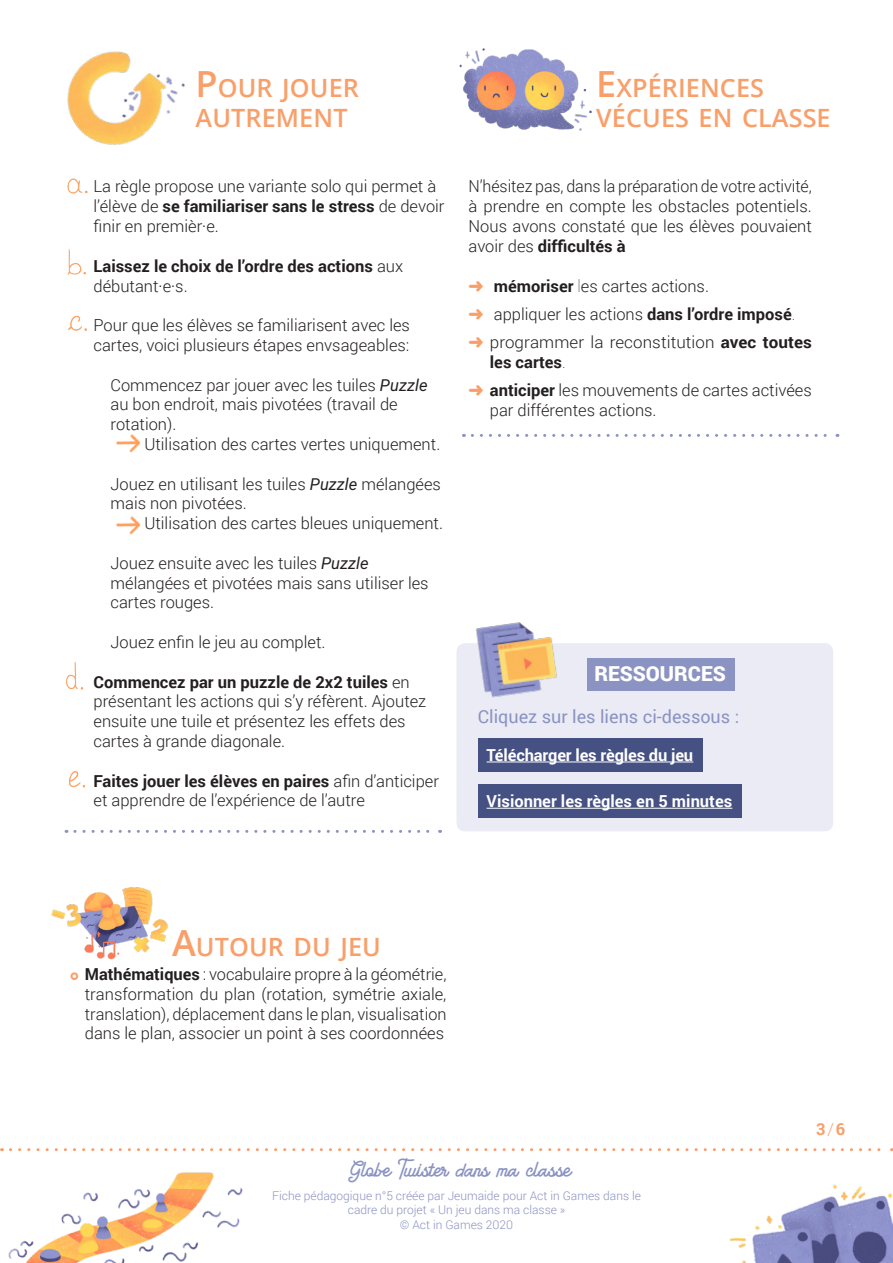
<style>
.page{position:relative;width:893px;height:1263px;background:#fff}
.page>*{position:absolute;margin:0;border:0;box-sizing:border-box;transform-origin:0 0}
.Titre{font:600 25.2px/30px "Open Sans";letter-spacing:.005em;color:#f89f6a}
.t1{font:24px "American Lemon";color:#8b93c3}
.t2{font:900 20.7px "Roboto";color:#fff}
.t3{font:18px "Roboto";color:#8b93c3}
.texte_courant{font:300 16.5px/19.8px "Roboto";color:#231f20}
.t4{font:700 16.5px "Roboto";color:#fff}
.t5{font:700 16.5px/19.8px "Roboto";color:#231f20}
.t6{font:700 16.5px "Roboto";color:#f89f6a}
.t7{font:300 12px/14.4px "Roboto";color:#8b93c3;text-align:center}
.s1{font-size:36px}
.s2{font-weight:700}
.s3{font-weight:300}
.s4{font-weight:400;font-style:italic}
.s5{color:#f89f6a}
.s6{font-weight:100}
</style>
<div class="page">
<img style="left:8px;top:1172px;width:235px;height:91px">
<img style="left:730px;top:1184px;width:163px;height:79px">
<svg style="left:10px;top:1148px;width:882px;height:3px"></svg>
<div style="left:457px;top:643px;width:376px;height:188px;background:#eaebf4;border-radius:9px"></div>
<img style="left:459px;top:48px;width:133px;height:83px">
<img style="left:51px;top:887px;width:117px;height:73px">
<img style="left:69px;top:192px;width:19px;height:2px">
<img style="left:67px;top:249px;width:19px;height:26px">
<img style="left:67px;top:51px;width:118px;height:141px">
<div style="left:478px;top:738px;width:224px;height:33px;background:#465183"></div>
<hr style="left:487px;top:761px;width:206px;height:1px;background:#fff">
<div style="left:478px;top:784px;width:263px;height:34px;background:#465183"></div>
<hr style="left:487px;top:808px;width:245px;height:1px;background:#fff">
<svg style="left:75px;top:830px;width:366px;height:3px"></svg>
<svg style="left:472px;top:434px;width:366px;height:3px"></svg>
<div style="left:587px;top:658px;width:147px;height:32px;background:#8b93c3"></div>
<img style="left:475px;top:622px;width:82px;height:76px">
<img style="left:116px;top:434px;width:25px;height:19px">
<img style="left:116px;top:516px;width:25px;height:19px">
<img style="left:68px;top:315px;width:19px;height:16px">
<img style="left:66px;top:661px;width:18px;height:29px">
<img style="left:69px;top:771px;width:16px;height:17px">
<p class="Titre" style="left:196px;top:73px;width:165px"><span class="s1">P</span>OUR JOUER<br>AUTREMENT</p>
<p class="texte_courant" style="left:94px;top:176px;width:352px">La règle propose une variante solo qui permet à l’élève de <span class="s2">se familiariser sans le stress</span> de devoir finir en premièr·e.</p>
<p class="t5" style="left:94px;top:255px;width:311px">Laissez le choix de l’ordre des actions <span class="s3">aux débutant·e·s.</span></p>
<p class="texte_courant" style="left:94px;top:315px;width:318px">Pour que les élèves se familiarisent avec les cartes, voici plusieurs étapes envsageables:</p>
<p class="texte_courant" style="left:111px;top:374px;width:319px">Commencez par jouer avec les tuiles <span class="s4">Puzzle </span>au bon endroit, mais pivotées (travail de rotation).</p>
<p class="texte_courant" style="left:144px;top:434px;width:297px">Utilisation des cartes vertes uniquement.</p>
<p class="texte_courant" style="left:111px;top:473px;width:332px">Jouez en utilisant les tuiles <span class="s4">Puzzle</span> mélangées mais non pivotées.</p>
<p class="texte_courant" style="left:144px;top:513px;width:300px">Utilisation des cartes bleues uniquement.</p>
<p class="texte_courant" style="left:111px;top:552px;width:320px">Jouez ensuite avec les tuiles <span class="s4">Puzzle </span>mélangées et pivotées mais sans utiliser les cartes rouges.</p>
<p class="texte_courant" style="left:111px;top:632px;width:216px">Jouez enfin le jeu au complet.</p>
<p class="texte_courant" style="left:94px;top:671px;width:334px"><span class="s2">Commencez par un puzzle de 2x2 tuiles</span> en présentant les actions qui s’y réfèrent. Ajoutez ensuite une tuile et présentez les effets des cartes à grande diagonale.</p>
<p class="texte_courant" style="left:94px;top:770px;width:347px"><span class="s2">Faites jouer les élèves en paires</span> afin d’anticiper et apprendre de l’expérience de l’autre</p>
<p class="Titre" style="left:596px;top:73px;width:236px"><span class="s1">E</span>XPÉRIENCES<br>VÉCUES EN CLASSE</p>
<p class="texte_courant" style="left:469px;top:176px;width:345px;text-align:justify">N’hésitez pas, dans la préparation de votre activité, à prendre en compte les obstacles potentiels.<br>Nous avons constaté que les élèves pouvaient avoir des <span class="s2">difficultés à</span></p>
<p class="texte_courant" style="left:469px;top:275px;width:242px"><span class="s5">➜</span> <span class="s2">mémoriser</span> <span class="s6">l</span>es cartes actions.</p>
<p class="texte_courant" style="left:469px;top:303px;width:328px"><span class="s5">➜</span> appliquer les actions <span class="s2">dans l’ordre imposé</span><span class="s6">.</span></p>
<p class="texte_courant" style="left:490px;top:332px;width:323px;text-indent:-21px"><span class="s5">➜</span> programmer la reconstitution <span class="s2">avec toutes les cartes</span><span class="s6">.</span></p>
<p class="texte_courant" style="left:490px;top:380px;width:323px;text-indent:-21px"><span class="s5">➜</span> <span class="s2">anticiper</span> les mouvements de cartes activées par différentes actions.</p>
<p class="t2" style="left:594px;top:659px;width:133px">RESSOURCES</p>
<p class="t3" style="left:478px;top:704px;width:263px">Cliquez sur les liens ci-dessous :</p>
<p class="t4" style="left:487px;top:743px;width:208px">Télécharger les règles du jeu</p>
<p class="t4" style="left:487px;top:789px;width:247px">Visionner les règles en 5 minutes</p>
<p class="Titre" style="left:172px;top:931px;width:210px"><span class="s1">A</span>UTOUR DU JEU</p>
<p class="texte_courant" style="left:85px;top:964px;width:363px;text-align:justify"><span class="s2">Mathématiques</span> : vocabulaire propre à la géométrie, transformation du plan (rotation, symétrie axiale, translation), déplacement dans le plan, visualisation dans le plan, associer un point à ses coordonnées</p>
<p class="t6" style="left:816px;top:1117px;width:30px">3 <span class="s3">/</span> 6</p>
<h2 class="t1" style="left:350px;top:1152px;width:222px">Globe Twister dans ma classe</h2>
<p class="t7" style="left:272px;top:1188px;width:370px">Fiche pédagogique n°5 créée par Jeumaide pour Act in Games dans le cadre du projet « Un jeu dans ma classe »<br>© Act in Games 2020</p>
</div>
